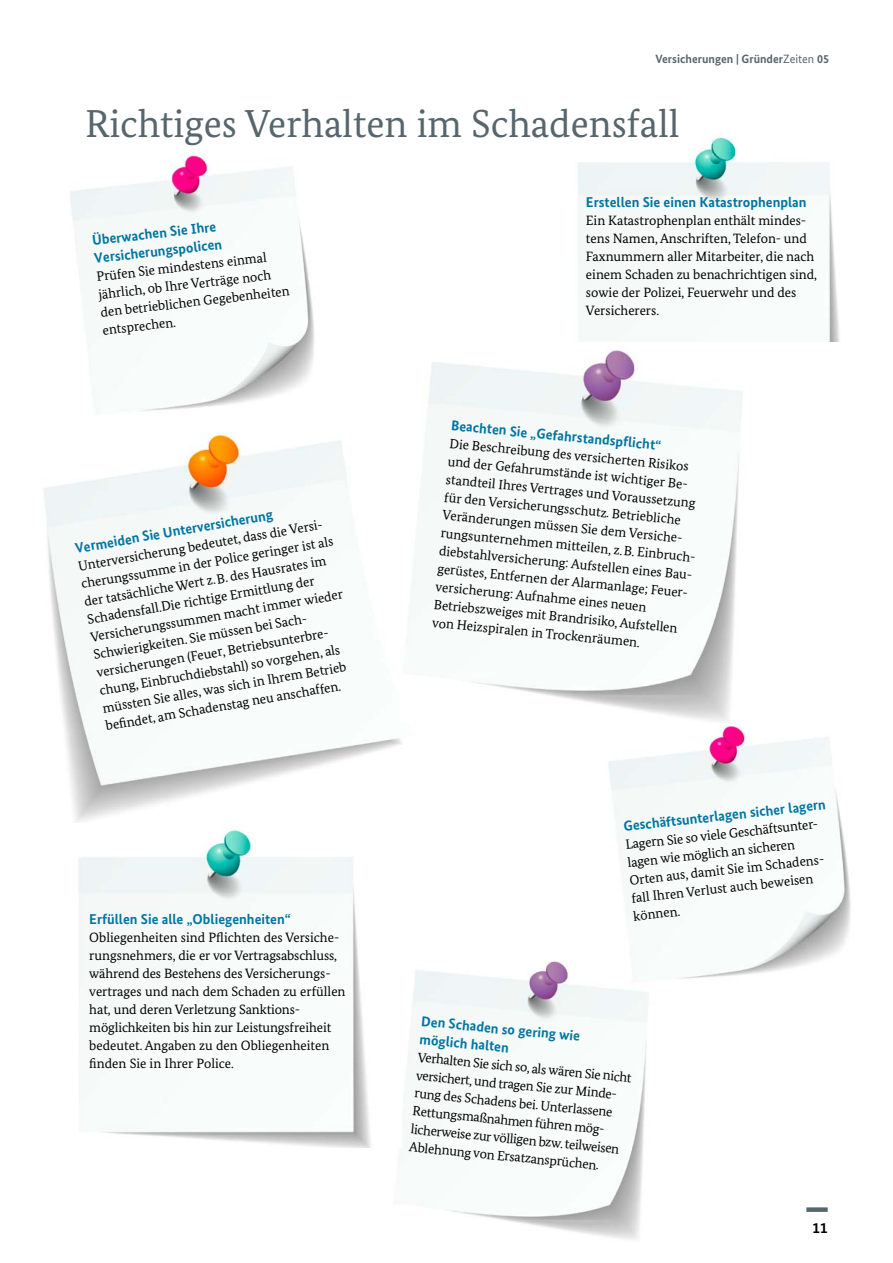
<style>
.page{position:relative;width:893px;height:1263px;background:#fff}
.page>*{position:absolute;margin:0;border:0;box-sizing:border-box;transform-origin:0 0}
.t1{font:39px "Bundes Serif";color:#57666d}
.t2{font:700 15px "Bundes Sans";color:#000}
.t3{font:700 14.25px/18px "Bundes Sans";color:#0075a0}
.t4{font:13.5px/18px "Bundes Serif";color:#000}
.t5{font:700 12px "Bundes Sans";color:#57666d}
.s1{font-weight:400}
</style>
<div class="page">
<img style="left:402px;top:961px;width:247px;height:279px">
<img style="left:577px;top:136px;width:263px;height:206px">
<img style="left:70px;top:153px;width:244px;height:258px">
<img style="left:602px;top:726px;width:249px;height:261px">
<div style="left:806px;top:1207px;width:22px;height:5px;background:#57666d"></div>
<img style="left:43px;top:433px;width:360px;height:389px">
<img style="left:401px;top:348px;width:342px;height:375px">
<img style="left:78px;top:830px;width:293px;height:317px">
<p class="t5" style="left:655px;top:52px;width:175px">Versicherungen | Gründer<span class="s1">Zeiten</span> 05</p>
<h2 class="t1" style="left:85px;top:99px;width:596px">Richtiges Verhalten im Schadensfall</h2>
<h3 class="t3" style="left:91px;top:231px;width:130px;rotate:-6deg">Überwachen Sie Ihre<br>Versicherungspolicen</h3>
<p class="t4" style="left:95px;top:267px;width:192px;rotate:-6deg">Prüfen Sie mindestens einmal jährlich, ob Ihre Verträge noch den betrieblichen Gegebenheiten entsprechen.</p>
<h3 class="t3" style="left:74px;top:540px;width:202px;rotate:-10deg">Vermeiden Sie Unterversicherung</h3>
<p class="t4" style="left:76px;top:558px;width:258px;rotate:-10deg">Unterversicherung bedeutet, dass die Versi&shy;cherungssumme in der Police geringer ist als der tatsächliche Wert z.B. des Hausrates im Schadensfall.Die richtige Ermittlung der Versicherungssummen macht immer wieder Schwierigkeiten. Sie müssen bei Sach&shy;versicherungen (Feuer, Betriebsunterbre&shy;chung, Einbruchdiebstahl) so vorgehen, als müssten Sie alles, was sich in Ihrem Betrieb befi ndet, am Schadenstag neu anschaffen.</p>
<h3 class="t3" style="left:89px;top:910px;width:203px">Erfüllen Sie alle „Obliegenheiten“</h3>
<p class="t4" style="left:89px;top:928px;width:258px">Obliegenheiten sind Pflichten des Versiche&shy;rungsnehmers, die er vor Vertragsabschluss, während des Bestehens des Versicherungs&shy;vertrages und nach dem Schaden zu erfüllen hat, und deren Verletzung Sanktions&shy;möglichkeiten bis hin zur Leistungsfreiheit bedeutet. Angaben zu den Obliegenheiten finden Sie in Ihrer Police.</p>
<h3 class="t3" style="left:586px;top:193px;width:222px">Erstellen Sie einen Katastrophenplan</h3>
<p class="t4" style="left:586px;top:211px;width:232px">Ein Katastrophenplan enthält mindes&shy;tens Namen, Anschriften, Telefon- und Faxnummern aller Mitarbeiter, die nach einem Schaden zu benachrichtigen sind, sowie der Polizei, Feuerwehr und des Versicherers.</p>
<h3 class="t3" style="left:452px;top:417px;width:212px;rotate:5deg">Beachten Sie „Gefahrstandspfl icht“</h3>
<p class="t4" style="left:449px;top:435px;width:260px;rotate:5deg">Die Beschreibung des versicherten Risikos und der Gefahrumstände ist wichtiger Be&shy;standteil Ihres Vertrages und Voraussetzung für den Versicherungsschutz. Betriebliche Veränderungen müssen Sie dem Versiche&shy;rungsunternehmen mitteilen, z.B. Einbruch&shy;diebstahlversicherung: Aufstellen eines Bau&shy;gerüstes, Entfernen der Alarmanlage; Feuer&shy;versicherung: Aufnahme eines neuen Betriebszweiges mit Brandrisiko, Aufstellen von Heizspiralen in Trockenräumen.</p>
<h3 class="t3" style="left:623px;top:817px;width:205px;rotate:-6deg">Geschäftsunterlagen sicher lagern</h3>
<p class="t4" style="left:625px;top:835px;width:199px;rotate:-6deg">Lagern Sie so viele Geschäftsunter&shy;lagen wie möglich an sicheren<br>Orten aus, damit Sie im Schadens&shy;fall Ihren Verlust auch beweisen können.</p>
<h3 class="t3" style="left:422px;top:1013px;width:161px;rotate:5deg">Den Schaden so gering wie möglich halten</h3>
<p class="t4" style="left:418px;top:1049px;width:217px;rotate:5deg">Verhalten Sie sich so, als wären Sie nicht versichert, und tragen Sie zur Minde&shy;rung des Schadens bei. Unterlassene Rettungsmaßnahmen führen mög&shy;licherweise zur völligen bzw. teilweisen Ablehnung von Ersatzansprüchen.</p>
<p class="t2" style="left:812px;top:1219px;width:17px">11</p>
</div>
